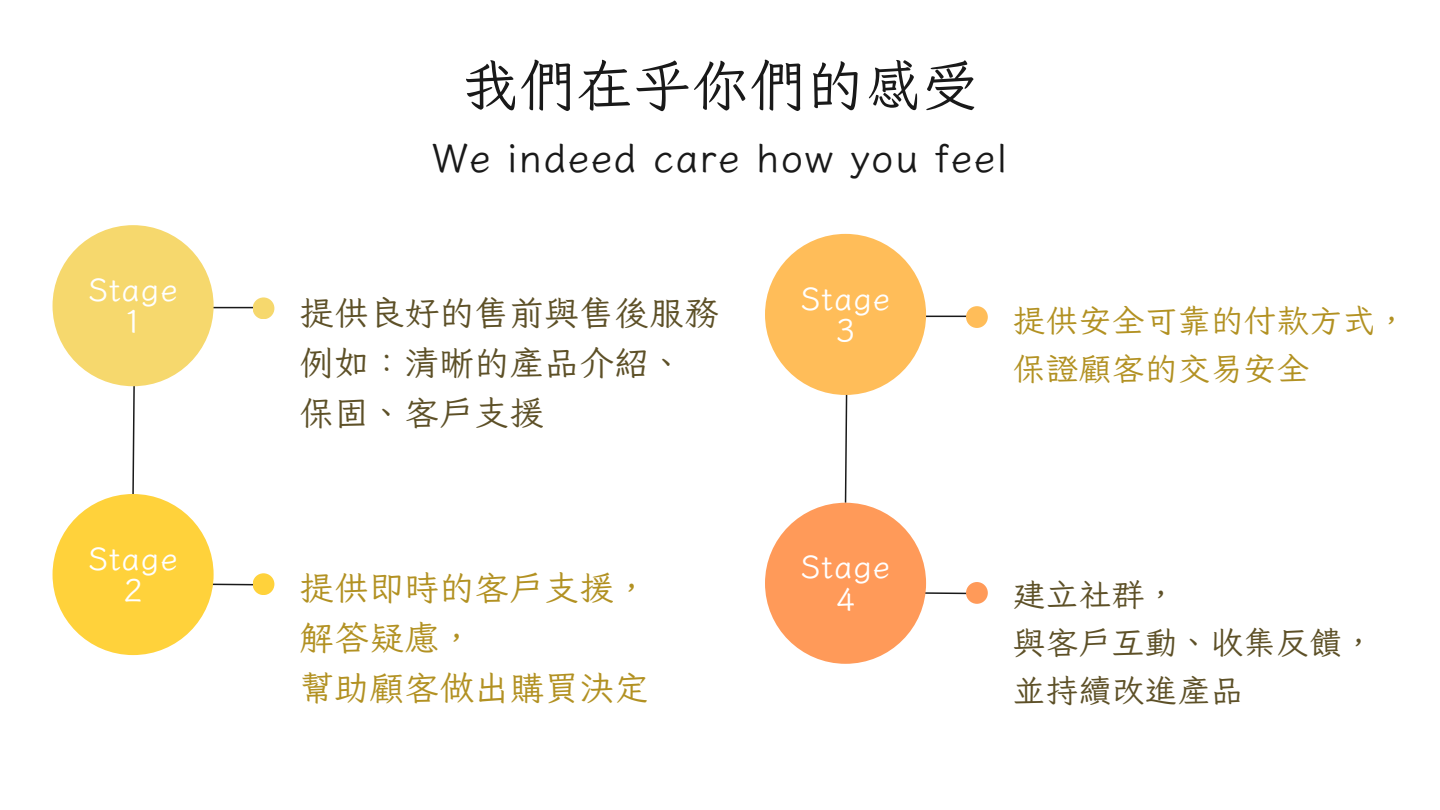
<style>
.page{position:relative;width:1440px;height:810px;background:#fff}
.page>*{position:absolute;margin:0;border:0;box-sizing:border-box;transform-origin:0 0}
.t1{font:55.9px "Iansui 094";letter-spacing:.03em;color:#191919}
.t2{font:40px "Iansui 094";letter-spacing:.03em;color:#191919}
.t3{font:34px "Iansui 094";letter-spacing:.03em;color:#5d5027}
.t4{font:34px "Iansui 094";letter-spacing:.03em;color:#b29122}
.t5{font:32px "Iansui 094";letter-spacing:.03em;color:#fff}
.t6{font:32px "Iansui 094";letter-spacing:.03em;color:#5d5027}
.t7{font:32px/48px "Iansui 094";letter-spacing:.03em;color:#b29122}
</style>
<div class="page">
<hr style="left:197px;top:307px;width:56px;height:1px;background:#191919">
<svg style="left:132px;top:386px;width:4px;height:108px"></svg>
<div style="left:53px;top:225px;width:161px;height:161px;background:#f6d86d;border-radius:50%"></div>
<svg style="left:213px;top:583px;width:40px;height:3px"></svg>
<div style="left:53px;top:494px;width:161px;height:161px;background:#ffd23b;border-radius:50%"></div>
<div style="left:253px;top:297px;width:21px;height:22px;background:#f6d86d;border-radius:50%"></div>
<div style="left:253px;top:573px;width:21px;height:22px;background:#ffd23b;border-radius:50%"></div>
<hr style="left:910px;top:316px;width:57px;height:1px;background:#191919">
<svg style="left:844px;top:395px;width:4px;height:108px"></svg>
<div style="left:765px;top:234px;width:161px;height:161px;background:#ffbd59;border-radius:50%"></div>
<svg style="left:925px;top:592px;width:41px;height:3px"></svg>
<div style="left:765px;top:503px;width:161px;height:161px;background:#ff9a59;border-radius:50%"></div>
<div style="left:966px;top:306px;width:22px;height:22px;background:#ffbd59;border-radius:50%"></div>
<div style="left:966px;top:582px;width:22px;height:22px;background:#ff9a59;border-radius:50%"></div>
<p class="t5" style="left:88px;top:273px;width:91px">Stage</p>
<p class="t5" style="left:123px;top:304px;width:21px">1</p>
<p class="t5" style="left:88px;top:542px;width:91px">Stage</p>
<p class="t5" style="left:123px;top:573px;width:21px">2</p>
<h2 class="t1" style="left:462px;top:56px;width:518px">我們在乎你們的感受</h2>
<h1 class="t2" style="left:433px;top:137px;width:576px">We indeed care how you feel</h1>
<p class="t3" style="left:300px;top:295px;width:421px">提供良好的售前與售後服務</p>
<p class="t3" style="left:300px;top:345px;width:386px">例如：清晰的產品介紹、</p>
<p class="t3" style="left:300px;top:395px;width:246px">保固、客戶支援</p>
<p class="t5" style="left:801px;top:281px;width:91px">Stage</p>
<p class="t5" style="left:836px;top:313px;width:21px">3</p>
<p class="t7" style="left:1013px;top:295px;width:396px">提供安全可靠的付款方式，保證顧客的交易安全</p>
<p class="t4" style="left:300px;top:570px;width:351px">提供即時的客戶支援，</p>
<p class="t4" style="left:300px;top:620px;width:176px">解答疑慮，</p>
<p class="t4" style="left:300px;top:670px;width:351px">幫助顧客做出購買決定</p>
<p class="t5" style="left:801px;top:550px;width:91px">Stage</p>
<p class="t5" style="left:836px;top:582px;width:21px">4</p>
<p class="t6" style="left:1013px;top:578px;width:165px">建立社群，</p>
<p class="t6" style="left:1013px;top:626px;width:363px">與客戶互動、收集反饋，</p>
<p class="t6" style="left:1013px;top:674px;width:231px">並持續改進產品</p>
</div>
